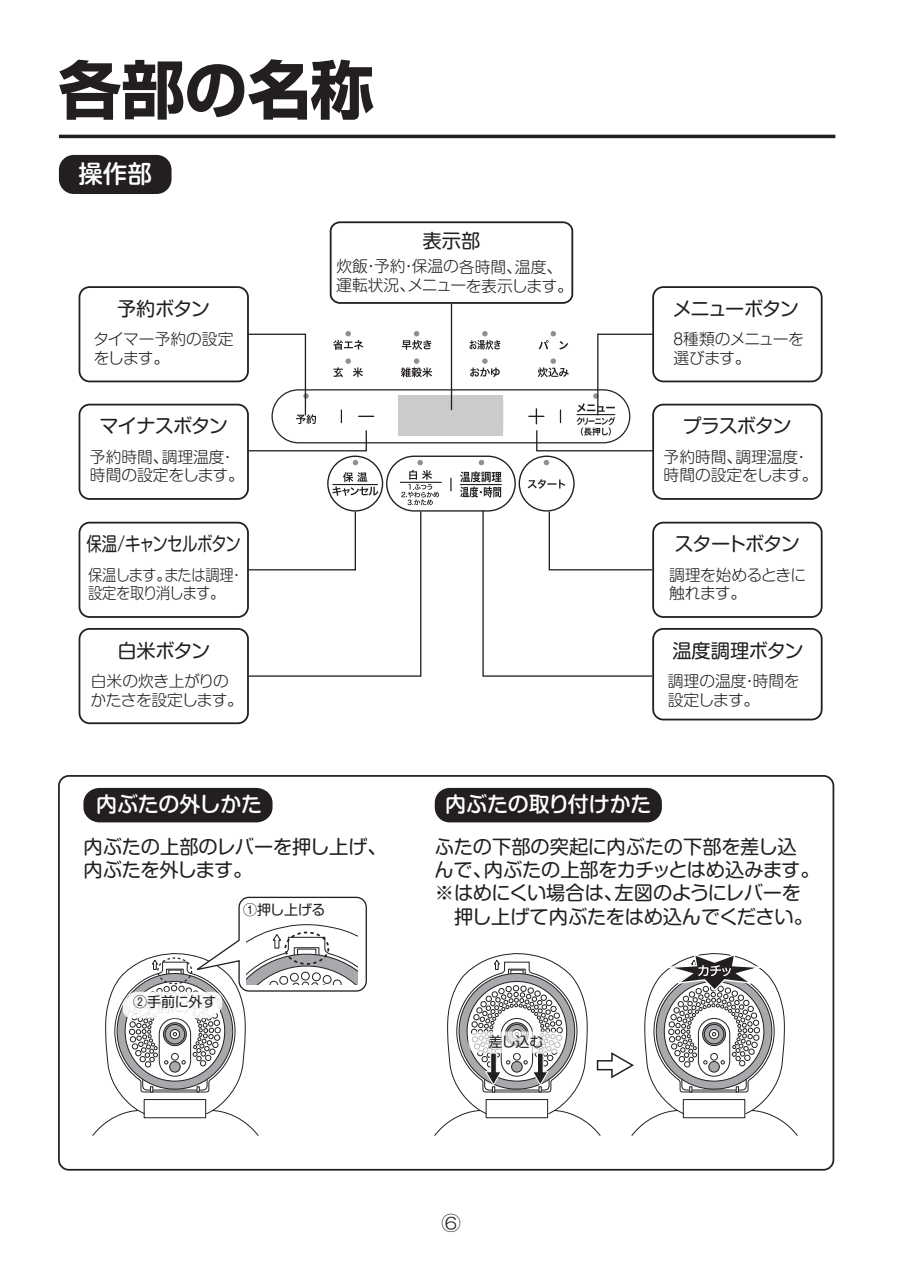
<style>
.page{position:relative;width:903px;height:1275px;background:#fff}
.page>*{position:absolute;margin:0;border:0;box-sizing:border-box;transform-origin:0 0}
.t1{font:700 63px "Shin Go Pro";color:#231f20}
.t2{font:500 24.5px "Shin M Go Pro";color:#fff}
.t3{font:500 21px "Shin M Go Pro";letter-spacing:-.01em;color:#fff}
.t4{font:19.25px/23.1px "Shin M Go Pro";letter-spacing:-.025em;color:#231f20}
.t5{font:19.25px "Shin M Go Pro";letter-spacing:-.05em;color:#231f20;scale:.8 1}
.t6{font:19.25px "Shin M Go Pro";letter-spacing:-.085em;color:#231f20}
.t7{font:19.25px "Shin M Go Pro";letter-spacing:-.045em;color:#231f20}
.t8{font:19.25px "Shin M Go Pro";letter-spacing:-.065em;color:#231f20}
.t9{font:300 15.75px/18.9px "Shin M Go Pro";letter-spacing:-.02em;color:#231f20}
.t10{font:300 15.75px/18.9px "Shin M Go Pro";color:#231f20}
.t11{font:300 15.75px/18.9px "Shin M Go Pro";letter-spacing:-.055em;color:#231f20;scale:.9 1}
.t12{font:14px "Shin M Go Pro";letter-spacing:-.015em;color:#231f20}
</style>
<div class="page">
<hr style="left:59px;top:135px;width:776px;height:3px;background:#231f20">
<div style="left:59px;top:155px;width:113px;height:39px;background:#231f20;border-radius:15px"></div>
<div style="left:83px;top:788px;width:189px;height:34px;background:#231f20;border-radius:16px"></div>
<div style="left:435px;top:788px;width:227px;height:34px;background:#231f20;border-radius:15px"></div>
<div style="left:58px;top:775px;width:776px;height:396px;border:2px solid #231f20;border-radius:10px"></div>
<div style="left:652px;top:286px;width:170px;height:96px;border:2px solid #231f20;border-radius:10px"></div>
<div style="left:79px;top:522px;width:170px;height:96px;border:2px solid #231f20;border-radius:10px"></div>
<div style="left:79px;top:628px;width:170px;height:96px;border:2px solid #231f20;border-radius:10px"></div>
<div style="left:652px;top:628px;width:170px;height:92px;border:2px solid #231f20;border-radius:10px"></div>
<div style="left:79px;top:286px;width:170px;height:96px;border:2px solid #231f20;border-radius:10px"></div>
<hr style="left:451px;top:304px;width:1px;height:106px;background:#231f20">
<div style="left:330px;top:221px;width:243px;height:83px;border:2px solid #231f20;border-radius:9px"></div>
<div style="left:79px;top:404px;width:170px;height:96px;border:2px solid #231f20;border-radius:10px"></div>
<div style="left:652px;top:404px;width:170px;height:96px;border:2px solid #231f20;border-radius:10px"></div>
<div style="left:652px;top:522px;width:170px;height:96px;border:2px solid #231f20;border-radius:10px"></div>
<svg style="left:246px;top:331px;width:408px;height:346px"></svg>
<svg style="left:92px;top:896px;width:275px;height:240px"></svg>
<div style="left:284px;top:932px;width:45px;height:33px;border:2px dashed #231f20;border-radius:50%"></div>
<svg style="left:434px;top:953px;width:364px;height:183px"></svg>
<h1 class="t1" style="left:58px;top:40px;width:316px">各部の名称</h1>
<p class="t2" style="left:78px;top:154px;width:75px">操作部</p>
<p class="t4" style="left:117px;top:295px;width:94px">予約ボタン</p>
<p class="t9" style="left:94px;top:328px;width:141px">タイマー予約の設定をします。</p>
<p class="t7" style="left:99px;top:411px;width:130px">マイナスボタン</p>
<p class="t10" style="left:90px;top:445px;width:155px">予約時間、調理温度・時間の設定をします。</p>
<p class="t5" style="left:87px;top:529px;width:195px">保温/キャンセルボタン</p>
<p class="t11" style="left:88px;top:563px;width:174px">保温します。または調理・設定を取り消します。</p>
<p class="t4" style="left:117px;top:637px;width:94px">白米ボタン</p>
<p class="t9" style="left:91px;top:670px;width:154px">白米の炊き上がりのかたさを設定します。</p>
<p class="t4" style="left:422px;top:227px;width:59px">表示部</p>
<p class="t9" style="left:336px;top:255px;width:238px">炊飯・予約・保温の各時間、温度、運転状況、メニューを表示します。</p>
<p class="t6" style="left:673px;top:293px;width:128px">メニューボタン</p>
<p class="t9" style="left:674px;top:328px;width:132px">8種類のメニューを選びます。</p>
<p class="t4" style="left:682px;top:412px;width:111px">プラスボタン</p>
<p class="t10" style="left:664px;top:445px;width:155px">予約時間、調理温度・時間の設定をします。</p>
<p class="t8" style="left:674px;top:529px;width:127px">スタートボタン</p>
<p class="t9" style="left:669px;top:563px;width:139px">調理を始めるときに触れます。</p>
<p class="t4" style="left:672px;top:637px;width:133px">温度調理ボタン</p>
<p class="t10" style="left:668px;top:670px;width:133px">調理の温度・時間を設定します。</p>
<p class="t3" style="left:96px;top:787px;width:168px">内ぶたの外しかた</p>
<p class="t3" style="left:445px;top:787px;width:208px">内ぶたの取り付けかた</p>
<p class="t4" style="left:83px;top:833px;width:305px">内ぶたの上部のレバーを押し上げ、内ぶたを外します。</p>
<p class="t4" style="left:434px;top:833px;width:386px">ふたの下部の突起に内ぶたの下部を差し込んで、内ぶたの上部をカチッとはめ込みます。※はめにくい場合は、左図のようにレバーを　押し上げて内ぶたをはめ込んでください。</p>
<p class="t12" style="left:243px;top:898px;width:84px">①押し上げる</p>
<p class="t12" style="left:133px;top:991px;width:85px">②手前に外す</p>
<p class="t12" style="left:129px;top:996px;width:85px">②手前に外す</p>
<p class="t12" style="left:488px;top:1030px;width:56px">差し込む</p>
</div>
